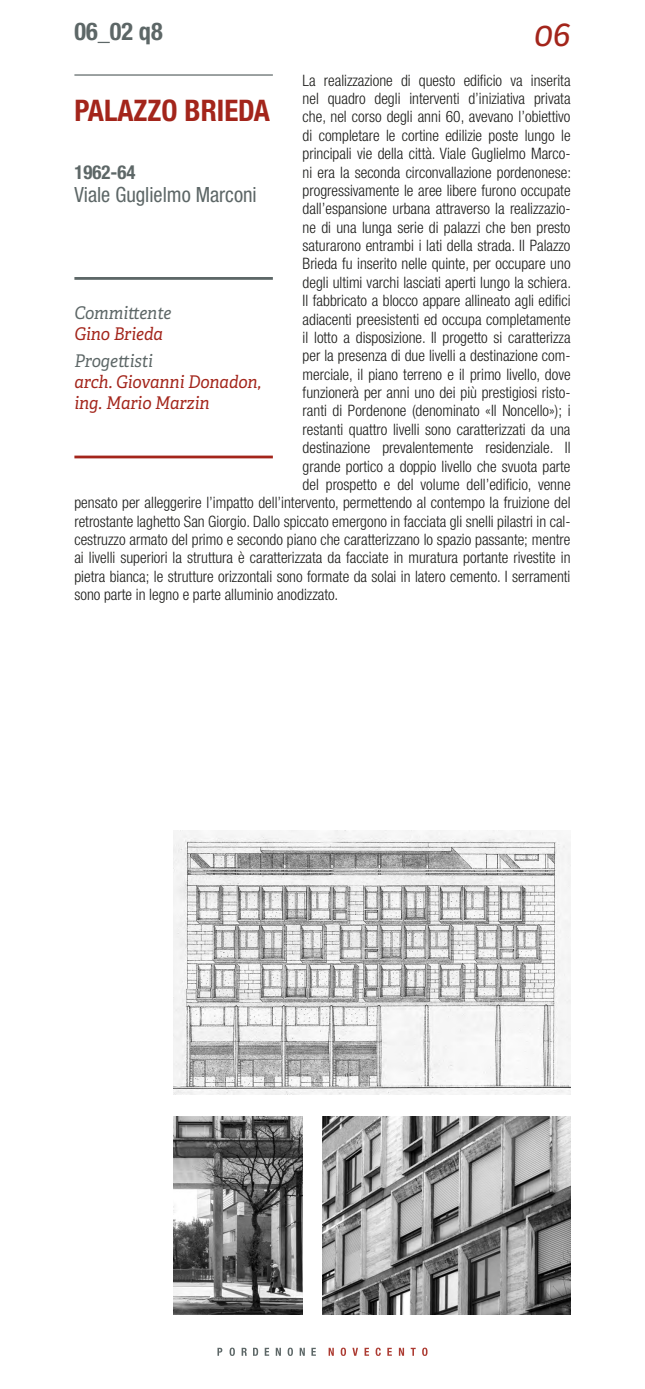
<style>
.page{position:relative;width:645px;height:1389px;background:#fff}
.page>*{position:absolute;margin:0;border:0;box-sizing:border-box;transform-origin:0 0}
.t1{font:italic 35px "Adelle";color:#a3251b;scale:.96 1}
.t2{font:700 condensed 29.75px "Helvetica Neue LT Std";color:#a3251b}
.t3{font:700 condensed 24.5px "Helvetica Neue LT Std";color:#5d6767}
.t4{font:condensed 21px "Helvetica Neue LT Std";color:#5d6767}
.t5{font:700 condensed 19.25px "Helvetica Neue LT Std";color:#5d6767}
.t6{font:italic 17.5px/21px "Adelle";color:#a3251b;scale:.93 1}
.t7{font:italic 17.5px "Adelle";color:#5d6767;scale:.93 1}
.schede{font:300 condensed 15.75px "Helvetica Neue LT Std";color:#1d1d1b}
.s1{font-weight:400}
</style>
<div class="page">
<svg style="left:329px;top:1348px;width:98px;height:8px"></svg>
<svg style="left:217px;top:1348px;width:99px;height:8px"></svg>
<hr style="left:74px;top:277px;width:199px;height:3px;background:#5d6767">
<hr style="left:74px;top:74px;width:199px;height:2px;background:#5d6767">
<hr style="left:74px;top:456px;width:199px;height:2px;background:#a3251b">
<img style="left:174px;top:830px;width:396px;height:265px">
<img style="left:322px;top:1116px;width:248px;height:199px">
<img style="left:174px;top:1116px;width:129px;height:199px">
<p class="t3" style="left:74px;top:16px;width:90px">06<span class="s1">_</span>02 q8</p>
<p class="t1" style="left:534px;top:12px;width:39px">06</p>
<p class="schede" style="left:303px;top:71px;width:269px">La realizzazione di questo edificio va inserita</p>
<p class="schede" style="left:303px;top:89px;width:269px">nel quadro degli interventi d’iniziativa privata</p>
<p class="schede" style="left:303px;top:108px;width:269px">che, nel corso degli anni 60, avevano l’obiettivo</p>
<p class="schede" style="left:303px;top:126px;width:269px">di completare le cortine edilizie poste lungo le</p>
<p class="schede" style="left:303px;top:145px;width:269px">principali vie della città. Viale Guglielmo Marco-</p>
<p class="schede" style="left:303px;top:163px;width:270px">ni era la seconda circonvallazione pordenonese:</p>
<p class="schede" style="left:303px;top:181px;width:269px">progressivamente le aree libere furono occupate</p>
<p class="schede" style="left:303px;top:200px;width:269px">dall’espansione urbana attraverso la realizzazio-</p>
<p class="schede" style="left:303px;top:218px;width:269px">ne di una lunga serie di palazzi che ben presto</p>
<p class="schede" style="left:303px;top:236px;width:269px">saturarono entrambi i lati della strada. Il Palazzo</p>
<p class="schede" style="left:303px;top:255px;width:269px">Brieda fu inserito nelle quinte, per occupare uno</p>
<p class="schede" style="left:303px;top:273px;width:270px">degli ultimi varchi lasciati aperti lungo la schiera.</p>
<p class="schede" style="left:303px;top:292px;width:269px">Il fabbricato a blocco appare allineato agli edifici</p>
<p class="schede" style="left:303px;top:310px;width:269px">adiacenti preesistenti ed occupa completamente</p>
<p class="schede" style="left:303px;top:328px;width:269px">il lotto a disposizione. Il progetto si caratterizza</p>
<p class="schede" style="left:303px;top:347px;width:269px">per la presenza di due livelli a destinazione com-</p>
<p class="schede" style="left:303px;top:365px;width:269px">merciale, il piano terreno e il primo livello, dove</p>
<p class="schede" style="left:303px;top:383px;width:269px">funzionerà per anni uno dei più prestigiosi risto-</p>
<p class="schede" style="left:303px;top:402px;width:269px">ranti di Pordenone (denominato «Il Noncello»); i</p>
<p class="schede" style="left:303px;top:420px;width:269px">restanti quattro livelli sono caratterizzati da una</p>
<p class="schede" style="left:303px;top:439px;width:269px">destinazione prevalentemente residenziale. Il</p>
<p class="schede" style="left:303px;top:457px;width:269px">grande portico a doppio livello che svuota parte</p>
<p class="schede" style="left:303px;top:475px;width:269px">del prospetto e del volume dell’edificio, venne</p>
<p class="schede" style="left:74px;top:494px;width:498px">pensato per alleggerire l’impatto dell’intervento, permettendo al contempo la fruizione del</p>
<p class="schede" style="left:74px;top:512px;width:498px">retrostante laghetto San Giorgio. Dallo spiccato emergono in facciata gli snelli pilastri in cal-</p>
<p class="schede" style="left:74px;top:530px;width:498px">cestruzzo armato del primo e secondo piano che caratterizzano lo spazio passante; mentre</p>
<p class="schede" style="left:74px;top:549px;width:498px">ai livelli superiori la struttura è caratterizzata da facciate in muratura portante rivestite in</p>
<p class="schede" style="left:74px;top:567px;width:497px">pietra bianca; le strutture orizzontali sono formate da solai in latero cemento. I serramenti</p>
<p class="schede" style="left:74px;top:586px;width:265px">sono parte in legno e parte alluminio anodizzato.</p>
<p class="t2" style="left:74px;top:92px;width:197px">PALAZZO BRIEDA</p>
<p class="t5" style="left:74px;top:160px;width:62px">1962-64</p>
<p class="t4" style="left:74px;top:182px;width:184px">Viale Guglielmo Marconi</p>
<p class="t7" style="left:74px;top:302px;width:106px">Committente</p>
<p class="t6" style="left:74px;top:324px;width:97px">Gino Brieda</p>
<p class="t7" style="left:74px;top:350px;width:86px">Progettisti</p>
<p class="t6" style="left:74px;top:371px;width:202px">arch. Giovanni Donadon, ing. Mario Marzin</p>
</div>
